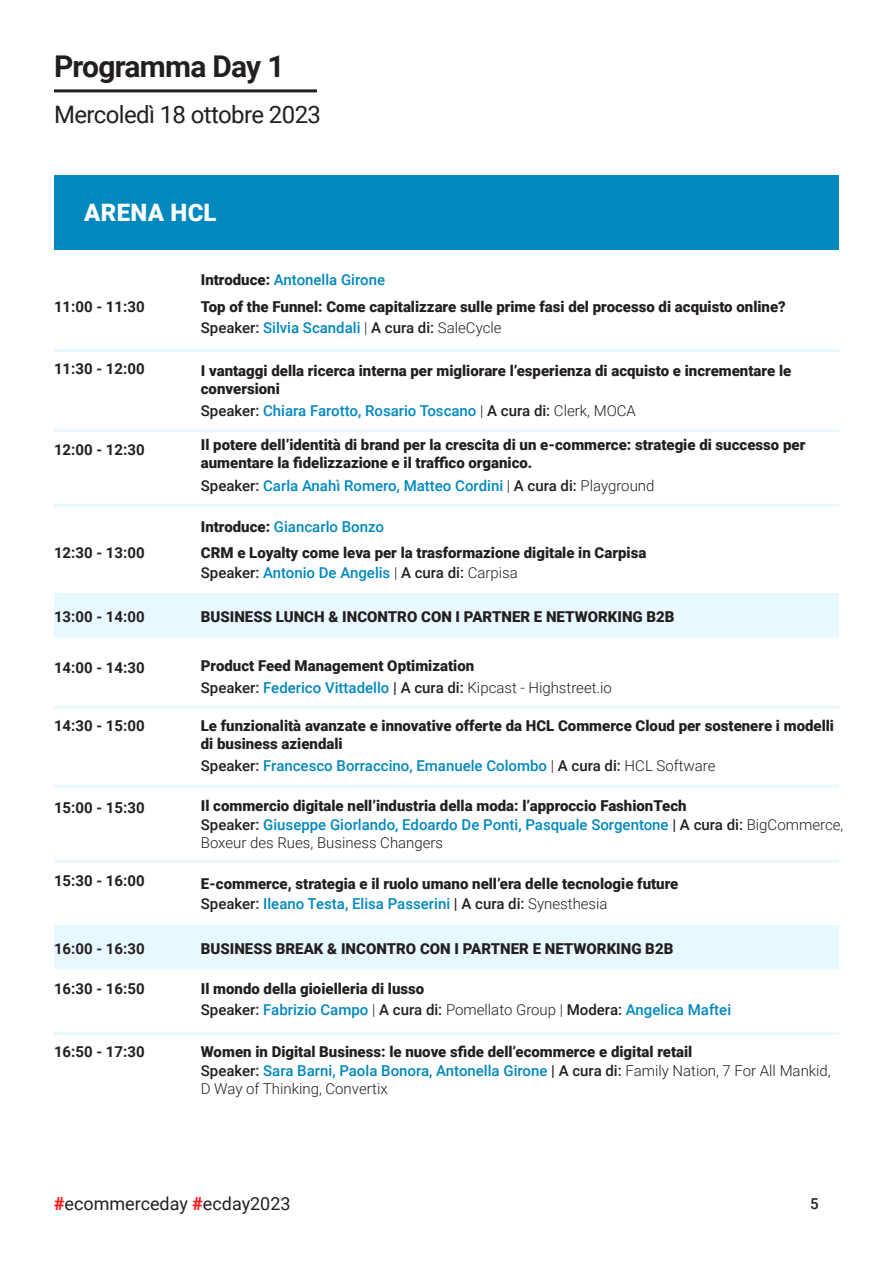
<style>
.page{position:relative;width:893px;height:1263px;background:#fff}
.page>*{position:absolute;margin:0;border:0;box-sizing:border-box;transform-origin:0 0}
.t1{font:700 30px "Roboto";letter-spacing:-.025em;color:#231f20}
.t2{font:24px "Roboto";letter-spacing:-.025em;color:#231f20}
.t3{font:900 24px "Roboto";letter-spacing:.01em;color:#fff}
.t4{font:18px "Roboto";color:#231f20}
.t5{font:900 15px/18px "Roboto";color:#231f20}
.t6{font:500 15px/18px "Roboto";color:#0088bf}
.t7{font:300 15px/18px "Roboto";color:#231f20}
.t8{font:700 15px "Roboto";color:#231f20}
.t9{font:500 15px "Roboto";color:#231f20}
.s1{font-weight:900;color:#231f20}
.s2{color:#0088bf}
.s3{font-weight:300}
.s4{color:#231f20}
.s5{font-weight:300;color:#231f20}
.s6{font-weight:500}
.s7{font-weight:500;color:#0088bf}
.s8{font-weight:900;color:#ff1616}
</style>
<div class="page">
<div style="left:54px;top:175px;width:785px;height:75px;background:#0088bf"></div>
<div style="left:54px;top:593px;width:785px;height:42px;background:#e8f8ff"></div>
<div style="left:54px;top:925px;width:785px;height:42px;background:#e8f8ff"></div>
<hr style="left:54px;top:89px;width:263px;height:3px;background:#231f20">
<hr style="left:54px;top:349px;width:785px;height:3px;background:#e8f8ff">
<hr style="left:54px;top:504px;width:785px;height:3px;background:#e8f8ff">
<hr style="left:54px;top:706px;width:785px;height:3px;background:#e8f8ff">
<hr style="left:54px;top:429px;width:785px;height:3px;background:#e8f8ff">
<hr style="left:54px;top:635px;width:785px;height:3px;background:#e8f8ff">
<hr style="left:54px;top:966px;width:785px;height:3px;background:#e8f8ff">
<hr style="left:54px;top:860px;width:785px;height:3px;background:#e8f8ff">
<hr style="left:54px;top:785px;width:785px;height:3px;background:#e8f8ff">
<hr style="left:54px;top:1032px;width:785px;height:3px;background:#e8f8ff">
<p class="t1" style="left:54px;top:45px;width:232px">Programma Day 1</p>
<p class="t2" style="left:54px;top:97px;width:269px">Mercoledì 18 ottobre 2023</p>
<p class="t3" style="left:84px;top:196px;width:134px">ARENA HCL</p>
<p class="t6" style="left:201px;top:270px;width:186px"><span class="s1">Introduce:</span> Antonella Girone</p>
<p class="t8" style="left:54px;top:297px;width:92px">11:00 - 11:30</p>
<p class="t5" style="left:201px;top:298px;width:586px">Top of the Funnel: Come capitalizzare sulle prime fasi del processo di acquisto online?</p>
<p class="t9" style="left:201px;top:317px;width:302px">Speaker: <span class="s2">Silvia Scandali</span> <span class="s3">|</span> A cura di: <span class="s3">SaleCycle</span></p>
<p class="t8" style="left:54px;top:358px;width:92px">11:30 - 12:00</p>
<p class="t5" style="left:201px;top:361px;width:592px">I vantaggi della ricerca interna per migliorare l’esperienza di acquisto e incrementare le</p>
<p class="t5" style="left:201px;top:379px;width:80px">conversioni</p>
<p class="t6" style="left:201px;top:401px;width:437px"><span class="s4">Speaker:</span> Chiara Farotto, Rosario Toscano <span class="s5">|</span> <span class="s4">A cura di:</span> <span class="s5">Clerk, MOCA</span></p>
<p class="t8" style="left:54px;top:439px;width:92px">12:00 - 12:30</p>
<p class="t5" style="left:201px;top:435px;width:606px">Il potere dell’identità di brand per la crescita di un e-commerce: strategie di successo per aumentare la fidelizzazione e il traffico organico.</p>
<p class="t6" style="left:201px;top:476px;width:455px"><span class="s4">Speaker:</span> Carla Anahì Romero, Matteo Cordini <span class="s5">|</span> <span class="s4">A cura di:</span> <span class="s5">Playground</span></p>
<p class="t6" style="left:201px;top:517px;width:185px"><span class="s1">Introduce:</span> Giancarlo Bonzo</p>
<p class="t8" style="left:54px;top:543px;width:92px">12:30 - 13:00</p>
<p class="t5" style="left:201px;top:543px;width:447px">CRM e Loyalty come leva per la trasformazione digitale in Carpisa</p>
<p class="t9" style="left:201px;top:563px;width:318px">Speaker: <span class="s2">Antonio De Angelis</span> <span class="s3">|</span> A cura di: <span class="s3">Carpisa</span></p>
<p class="t8" style="left:54px;top:606px;width:92px">13:00 - 14:00</p>
<p class="t5" style="left:201px;top:607px;width:475px">BUSINESS LUNCH &amp; INCONTRO CON I PARTNER E NETWORKING B2B</p>
<p class="t8" style="left:54px;top:657px;width:92px">14:00 - 14:30</p>
<p class="t5" style="left:201px;top:656px;width:275px">Product Feed Management Optimization</p>
<p class="t7" style="left:201px;top:678px;width:413px"><span class="s6">Speaker:</span> <span class="s7">Federico Vittadello</span> <span class="s6">| A cura di:</span> Kipcast - Highstreet.io</p>
<p class="t8" style="left:54px;top:715px;width:92px">14:30 - 15:00</p>
<p class="t5" style="left:201px;top:716px;width:635px">Le funzionalità avanzate e innovative offerte da HCL Commerce Cloud per sostenere i modelli di business aziendali</p>
<p class="t6" style="left:201px;top:756px;width:516px"><span class="s4">Speaker:</span> Francesco Borraccino, Emanuele Colombo <span class="s5">|</span> <span class="s4">A cura di:</span> <span class="s5">HCL Software</span></p>
<p class="t8" style="left:54px;top:797px;width:92px">15:00 - 15:30</p>
<p class="t5" style="left:201px;top:796px;width:487px">Il commercio digitale nell’industria della moda: l’approccio FashionTech</p>
<p class="t6" style="left:201px;top:815px;width:644px"><span class="s4">Speaker:</span> Giuseppe Giorlando, Edoardo De Ponti, Pasquale Sorgentone <span class="s4">| A cura di:</span> <span class="s5">BigCommerce,<br>Boxeur des Rues, Business Changers</span></p>
<p class="t8" style="left:54px;top:870px;width:92px">15:30 - 16:00</p>
<p class="t5" style="left:201px;top:874px;width:479px">E-commerce, strategia e il ruolo umano nell’era delle tecnologie future</p>
<p class="t6" style="left:201px;top:894px;width:408px"><span class="s4">Speaker:</span> Ileano Testa, Elisa Passerini <span class="s4">| A cura di:</span> <span class="s5">Synesthesia</span></p>
<p class="t8" style="left:54px;top:938px;width:92px">16:00 - 16:30</p>
<p class="t5" style="left:201px;top:939px;width:474px">BUSINESS BREAK &amp; INCONTRO CON I PARTNER E NETWORKING B2B</p>
<p class="t8" style="left:54px;top:978px;width:92px">16:30 - 16:50</p>
<p class="t5" style="left:201px;top:979px;width:225px">Il mondo della gioielleria di lusso</p>
<p class="t6" style="left:201px;top:1000px;width:532px"><span class="s4">Speaker:</span> Fabrizio Campo <span class="s5">|</span> <span class="s4">A cura di:</span> <span class="s5">Pomellato Group |</span> <span class="s4">Modera:</span> Angelica Maftei</p>
<p class="t8" style="left:54px;top:1041px;width:92px">16:50 - 17:30</p>
<p class="t5" style="left:201px;top:1042px;width:493px">Women in Digital Business: le nuove sfide dell’ecommerce e digital retail</p>
<p class="t7" style="left:201px;top:1061px;width:631px"><span class="s6">Speaker:</span> <span class="s7">Sara Barni, Paola Bonora, Antonella Girone</span> <span class="s6">| A cura di:</span> Family Nation, 7 For All Mankid,<br>D Way of Thinking, Convertix</p>
<p class="t4" style="left:54px;top:1191px;width:238px"><span class="s8">#</span>ecommerceday <span class="s8">#</span>ecday2023</p>
<p class="t9" style="left:810px;top:1193px;width:10px">5</p>
</div>
